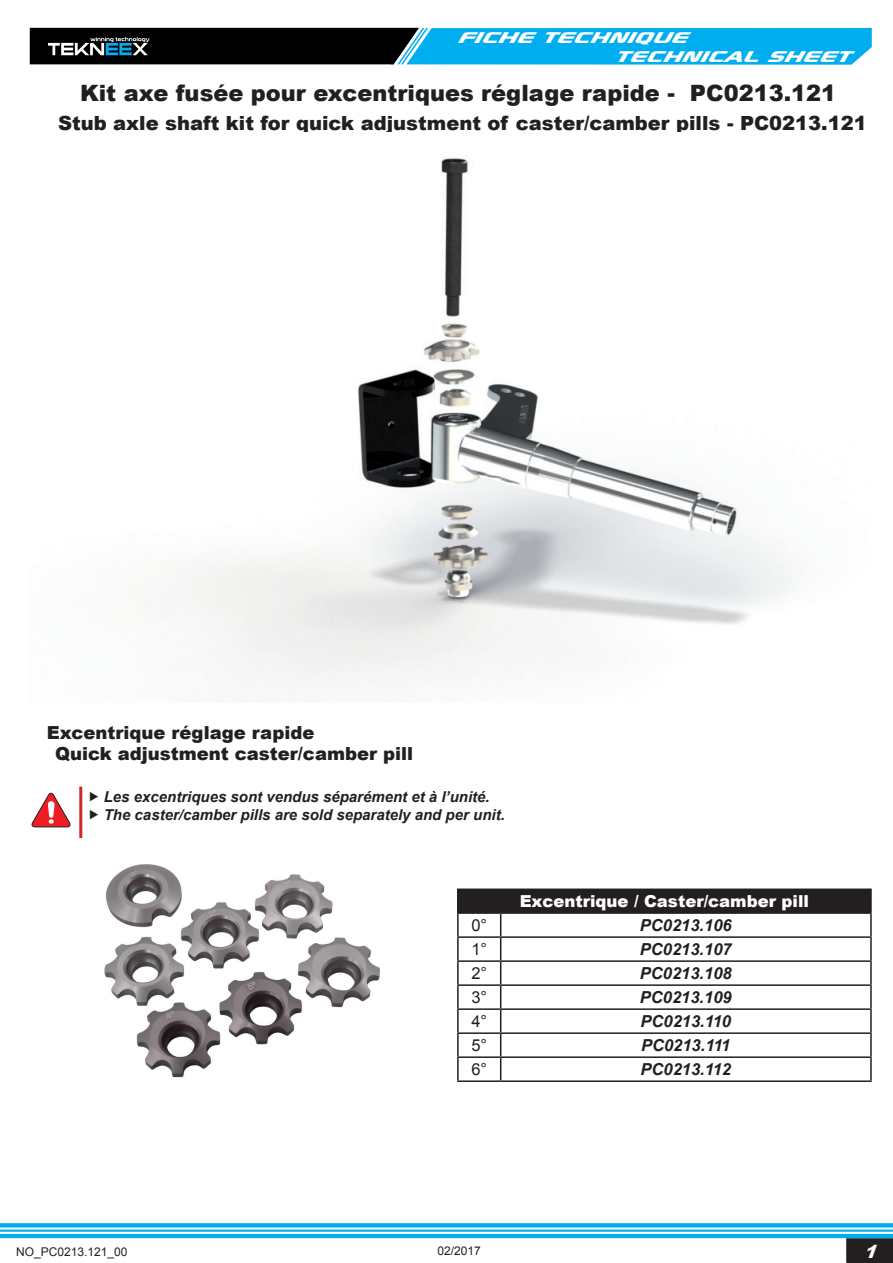
<style>
.page{position:relative;width:893px;height:1263px;background:#fff}
.page>*{position:absolute;margin:0;border:0;box-sizing:border-box;transform-origin:0 0}
.t1{font:italic 30px "Xscale";color:#fff}
.t2{font:900 22.5px "Arial";color:#231f20}
.t3{font:900 19.5px "Arial";color:#231f20}
.t4{font:900 18px/21px "Arial";color:#231f20}
.t5{font:italic 900 18px "Arial";color:#fff}
.t6{font:italic 700 16.5px "Arial";color:#231f20}
.t7{font:900 16.5px "Arial";color:#fff}
.t8{font:16.5px "Arial";color:#231f20}
.t9{font:italic 700 15px/18px "Arial";color:#231f20}
.t10{font:12px "Arial";color:#231f20}
</style>
<div class="page">
<div style="left:847px;top:1239px;width:45px;height:23px;background:#231f20"></div>
<div style="left:846px;top:1238px;width:47px;height:25px;border:2px solid #231f20"></div>
<svg style="left:0;top:1223px;width:893px;height:4px;background:#0bb1ef"></svg>
<hr style="left:0;top:1229px;width:893px;height:3px;background:#00aeef">
<hr style="left:0;top:1234px;width:893px;height:4px;background:#00aeef">
<svg style="left:30px;top:27px;width:842px;height:38px;background:#126d8f"></svg>
<img style="left:172px;top:158px;width:622px;height:534px">
<hr style="left:79px;top:787px;width:3px;height:55px;background:#d1232a">
<svg style="left:31px;top:792px;width:40px;height:36px"></svg>
<img style="left:79px;top:838px;width:301px;height:240px">
<div style="left:458px;top:889px;width:413px;height:24px;background:#231f20"></div>
<hr style="left:457px;top:888px;width:44px;height:2px;background:#231f20">
<hr style="left:457px;top:890px;width:2px;height:22px;background:#231f20">
<hr style="left:501px;top:888px;width:371px;height:2px;background:#231f20">
<hr style="left:870px;top:890px;width:2px;height:22px;background:#231f20">
<hr style="left:457px;top:912px;width:44px;height:2px;background:#231f20">
<hr style="left:457px;top:914px;width:2px;height:22px;background:#231f20">
<hr style="left:501px;top:912px;width:371px;height:2px;background:#231f20">
<hr style="left:870px;top:914px;width:2px;height:22px;background:#231f20">
<hr style="left:457px;top:936px;width:44px;height:2px;background:#231f20">
<hr style="left:457px;top:938px;width:2px;height:22px;background:#231f20">
<hr style="left:501px;top:936px;width:371px;height:2px;background:#231f20">
<hr style="left:870px;top:938px;width:2px;height:22px;background:#231f20">
<hr style="left:457px;top:960px;width:44px;height:2px;background:#231f20">
<hr style="left:457px;top:962px;width:2px;height:22px;background:#231f20">
<hr style="left:501px;top:960px;width:371px;height:2px;background:#231f20">
<hr style="left:870px;top:962px;width:2px;height:22px;background:#231f20">
<hr style="left:457px;top:984px;width:44px;height:2px;background:#231f20">
<hr style="left:457px;top:986px;width:2px;height:22px;background:#231f20">
<hr style="left:501px;top:984px;width:371px;height:2px;background:#231f20">
<hr style="left:870px;top:986px;width:2px;height:22px;background:#231f20">
<hr style="left:457px;top:1008px;width:44px;height:2px;background:#231f20">
<hr style="left:457px;top:1010px;width:2px;height:22px;background:#231f20">
<hr style="left:501px;top:1008px;width:371px;height:2px;background:#231f20">
<hr style="left:870px;top:1010px;width:2px;height:22px;background:#231f20">
<hr style="left:457px;top:1032px;width:44px;height:2px;background:#231f20">
<hr style="left:457px;top:1034px;width:2px;height:22px;background:#231f20">
<hr style="left:501px;top:1032px;width:371px;height:2px;background:#231f20">
<hr style="left:870px;top:1034px;width:2px;height:22px;background:#231f20">
<hr style="left:457px;top:1056px;width:44px;height:2px;background:#231f20">
<hr style="left:457px;top:1058px;width:2px;height:22px;background:#231f20">
<hr style="left:501px;top:1056px;width:371px;height:2px;background:#231f20">
<svg style="left:500px;top:914px;width:1px;height:166px"></svg>
<hr style="left:870px;top:1058px;width:2px;height:22px;background:#231f20">
<hr style="left:457px;top:1080px;width:44px;height:2px;background:#231f20">
<hr style="left:501px;top:1080px;width:371px;height:2px;background:#231f20">
<h1 class="t1" style="left:457px;top:19px;width:247px">fichetechnique</h1>
<h1 class="t1" style="left:614px;top:38px;width:252px">technicalsheet</h1>
<h2 class="t2" style="left:80px;top:77px;width:758px">Kit axe fusée pour excentriques réglage rapide - PC0213.121</h2>
<h3 class="t3" style="left:58px;top:109px;width:810px">Stub axle shaft kit for quick adjustment of caster/camber pills - PC0213.121</h3>
<p class="t4" style="left:55px;top:721px;width:359px;text-indent:-8px">Excentrique réglage rapide<br>Quick adjustment caster/camber pill</p>
<p class="t9" style="left:104px;top:788px;width:402px">Les excentriques sont vendus séparément et à l’unité.<br>The caster/camber pills are sold separately and per unit.</p>
<p class="t7" style="left:520px;top:889px;width:291px">Excentrique / Caster/camber pill</p>
<p class="t8" style="left:471px;top:914px;width:17px">0°</p>
<p class="t6" style="left:640px;top:914px;width:93px">PC0213.106</p>
<p class="t8" style="left:471px;top:938px;width:17px">1°</p>
<p class="t6" style="left:640px;top:938px;width:93px">PC0213.107</p>
<p class="t8" style="left:471px;top:962px;width:17px">2°</p>
<p class="t6" style="left:640px;top:962px;width:93px">PC0213.108</p>
<p class="t8" style="left:471px;top:986px;width:17px">3°</p>
<p class="t6" style="left:640px;top:986px;width:93px">PC0213.109</p>
<p class="t8" style="left:471px;top:1010px;width:17px">4°</p>
<p class="t6" style="left:641px;top:1010px;width:92px">PC0213.110</p>
<p class="t8" style="left:471px;top:1034px;width:17px">5°</p>
<p class="t6" style="left:641px;top:1034px;width:91px">PC0213.111</p>
<p class="t8" style="left:471px;top:1058px;width:17px">6°</p>
<p class="t6" style="left:641px;top:1058px;width:92px">PC0213.112</p>
<p class="t10" style="left:16px;top:1243px;width:113px">NO_PC0213.121_00</p>
<p class="t10" style="left:438px;top:1243px;width:45px">02/2017</p>
<p class="t5" style="left:864px;top:1238px;width:23px">1</p>
</div>
